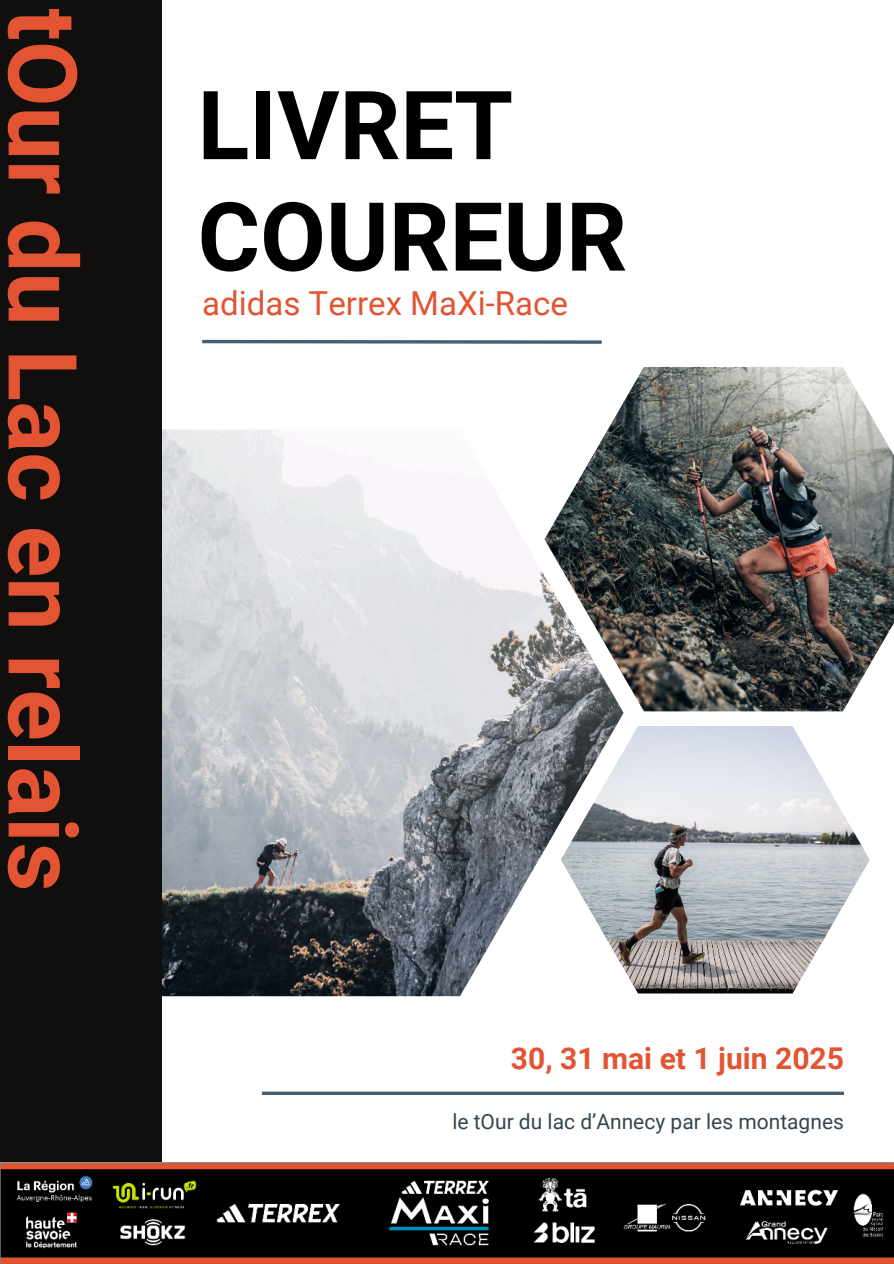
<style>
.page{position:relative;width:894px;height:1264px;background:#fff}
.page>*{position:absolute;margin:0;border:0;box-sizing:border-box;transform-origin:0 0}
.t1{font:700 95.4px "Roboto";color:#e25432}
.t2{font:700 95.4px/111.4px "Roboto";color:#000}
.t3{font:33px "Roboto";color:#e25432}
.t4{font:700 30px "Roboto";color:#e25432}
.t5{font:21px "Roboto";color:#354551}
</style>
<div class="page">
<img style="left:162px;top:429px;width:461px;height:567px">
<hr style="left:262px;top:1091px;width:581px;height:3px;background:#456073">
<div style="left:0;top:0;width:162px;height:1263px;background:#100f0d"></div>
<img style="left:544px;top:367px;width:349px;height:344px">
<img style="left:560px;top:726px;width:309px;height:267px">
<svg style="left:202px;top:339px;width:400px;height:5px"></svg>
<img style="left:0;top:1162px;width:893px;height:101px">
<h1 class="t1" style="left:109px;top:9px;width:884px;rotate:90deg">tOur du Lac en relais</h1>
<h1 class="t2" style="left:197px;top:66px;width:431px">LIVRET<br>COUREUR</h1>
<h2 class="t3" style="left:202px;top:280px;width:367px">adidas Terrex MaXi-Race</h2>
<h3 class="t4" style="left:511px;top:1037px;width:334px">30, 31 mai et 1 juin 2025</h3>
<p class="t5" style="left:452px;top:1106px;width:393px">le tOur du lac d’Annecy par les montagnes</p>
</div>
